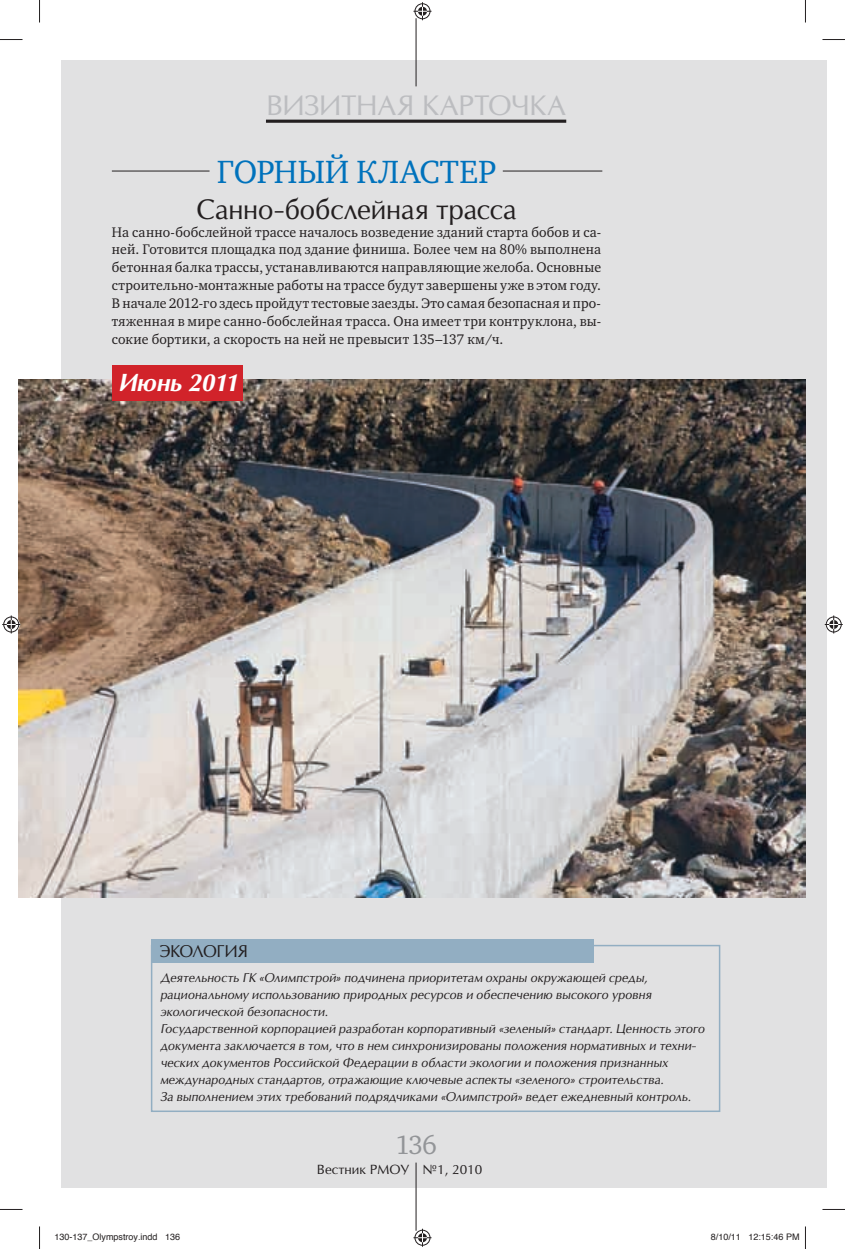
<style>
.page{position:relative;width:845px;height:1249px;background:#fff}
.page>*{position:absolute;margin:0;border:0;box-sizing:border-box;transform-origin:0 0}
.t1{font:33px "Charter ITC";letter-spacing:.005em;color:#0072bc}
.t2{font:27px "Opium New";letter-spacing:-.005em;color:#231f20}
.t3{font:27px "Opium New";letter-spacing:-.03em;color:#bcbdc0}
.t4{font:27px "Charter ITC";color:#939598}
.t5{font:italic 700 23.7px "Opium New";color:#fff}
.t6{font:16.35px "Opium New";letter-spacing:-.025em;color:#231f20}
.t7{font:14.25px/17.9px "Charter ITC";letter-spacing:.015em;color:#231f20;text-align:justify}
.t8{font:12.75px "Opium New";color:#231f20}
.t9{font:italic 12.15px/17px "Opium New";letter-spacing:.01em;color:#231f20}
.t10{font:9px "Helvetica";color:#231f20}
</style>
<div class="page">
<div style="left:61px;top:61px;width:765px;height:1127px;background:#e1e1e2"></div>
<hr style="left:266px;top:120px;width:300px;height:3px;background:#231f20">
<hr style="left:415px;top:1162px;width:1px;height:68px;background:#231f20">
<hr style="left:415px;top:18px;width:1px;height:68px;background:#231f20">
<img style="left:18px;top:379px;width:787px;height:518px">
<div style="left:151px;top:944px;width:569px;height:167px;border:2px solid #92aec2"></div>
<div style="left:151px;top:938px;width:442px;height:24px;background:#92aec2"></div>
<div style="left:112px;top:365px;width:130px;height:36px;background:#d1232a"></div>
<hr style="left:112px;top:171px;width:97px;height:1px;background:#231f20">
<hr style="left:502px;top:171px;width:100px;height:1px;background:#231f20">
<svg style="left:0;top:39px;width:22px;height:1px"></svg>
<svg style="left:822px;top:39px;width:22px;height:1px"></svg>
<svg style="left:0;top:1209px;width:22px;height:1px"></svg>
<svg style="left:822px;top:1209px;width:22px;height:1px"></svg>
<svg style="left:39px;top:0;width:1px;height:23px"></svg>
<svg style="left:39px;top:1226px;width:1px;height:22px"></svg>
<svg style="left:805px;top:0;width:1px;height:23px"></svg>
<svg style="left:805px;top:1226px;width:1px;height:22px"></svg>
<svg style="left:413px;top:2px;width:18px;height:18px"></svg>
<svg style="left:413px;top:1228px;width:18px;height:18px"></svg>
<svg style="left:2px;top:615px;width:18px;height:18px"></svg>
<svg style="left:824px;top:615px;width:18px;height:18px"></svg>
<h2 class="t3" style="left:266px;top:94px;width:301px">ВИЗИТНАЯ КАРТОЧКА</h2>
<h1 class="t1" style="left:217px;top:158px;width:281px">ГОРНЫЙ КЛАСТЕР</h1>
<h2 class="t2" style="left:196px;top:198px;width:321px">Санно-бобслейная трасса</h2>
<p class="t7" style="left:112px;top:224px;width:491px">На санно-бобслейной трассе началось возведение зданий старта бобов и са&shy;ней. Готовится площадка под здание финиша. Более чем на 80% выполнена бетонная балка трассы, устанавливаются направляющие желоба. Основные строительно-монтажные работы на трассе будут завершены уже в этом году.<br>В начале 2012-го здесь пройдут тестовые заезды. Это самая безопасная и про&shy;тяженная в мире санно-бобслейная трасса. Она имеет три контруклона, вы&shy;сокие бортики, а скорость на ней не превысит 135–137 км/ч.</p>
<h3 class="t5" style="left:119px;top:373px;width:122px">Июнь 2011</h3>
<h3 class="t6" style="left:159px;top:943px;width:90px">ЭКОЛОГИЯ</h3>
<p class="t9" style="left:161px;top:970px;width:545px">Деятельность ГК «Олимпстрой» подчинена приоритетам охраны окружающей среды, рациональному использованию природных ресурсов и обеспечению высокого уровня экологической безопасности.<br>Государственной корпорацией разработан корпоративный «зеленый» стандарт. Ценность этого документа заключается в том, что в нем синхронизированы положения нормативных и техни&shy;ческих документов Российской Федерации в области экологии и положения признанных международных стандартов, отражающие ключевые аспекты «зеленого» строительства.<br>За выполнением этих требований подрядчиками «Олимпстрой» ведет ежедневный контроль.</p>
<h2 class="t4" style="left:395px;top:1134px;width:43px">136</h2>
<p class="t8" style="left:317px;top:1163px;width:167px">Вестник РМОУ №1, 2010</p>
<p class="t10" style="left:55px;top:1232px;width:127px">130-137_Olympstroy.indd 136</p>
<p class="t10" style="left:710px;top:1232px;width:90px">8/10/11 12:15:46 PM</p>
</div>
